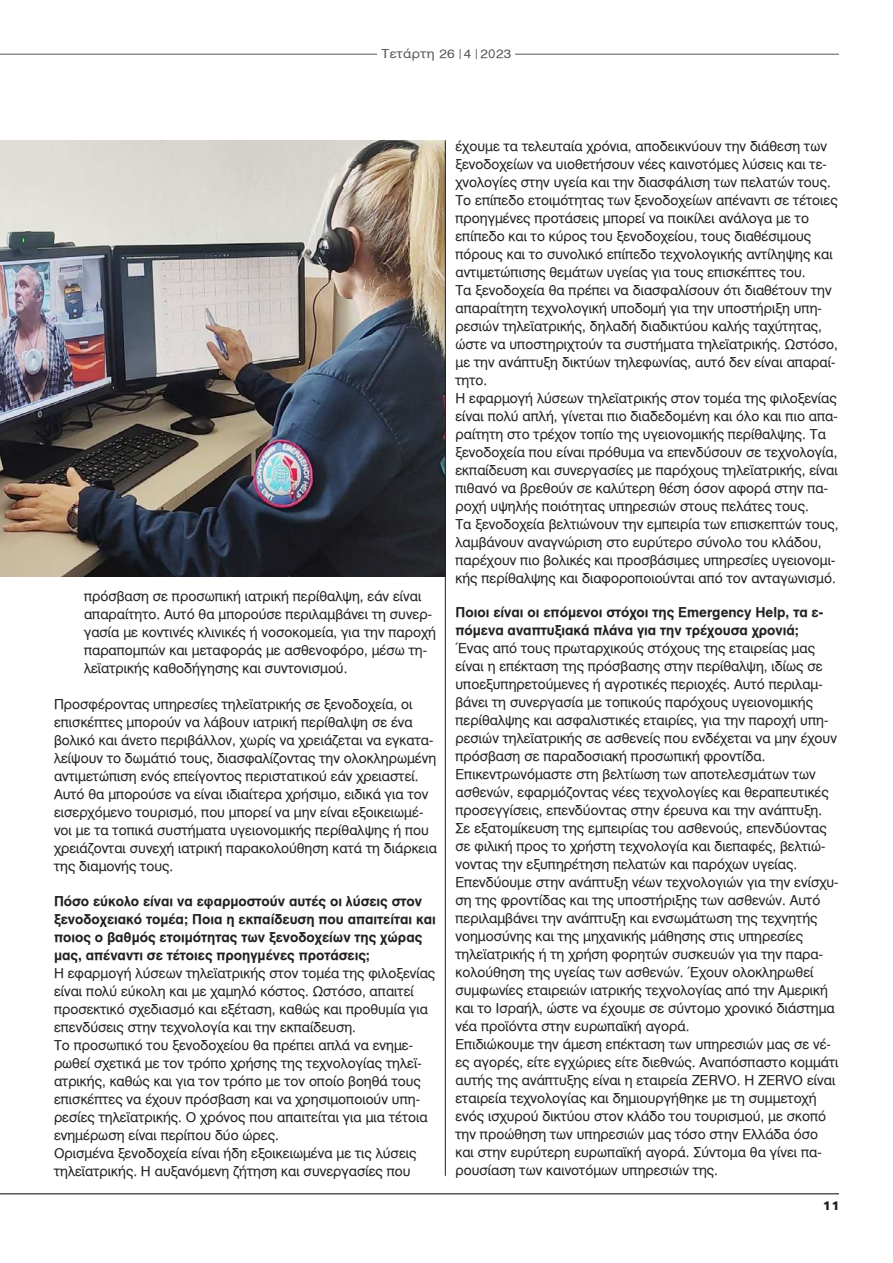
<style>
.page{position:relative;width:893px;height:1263px;background:#fff}
.page>*{position:absolute;margin:0;border:0;box-sizing:border-box;transform-origin:0 0}
.t1{font:13.5px/18px "UB Helvetica";color:#231f20}
.t2{font:13.5px/18px "UB Helvetica Bold";color:#231f20}
.t3{font:12.15px "UB Helvetica";letter-spacing:.025em;color:#55585a;scale:1.11 1}
.t4{font:900 12.15px "PF Catalog";color:#231f20;scale:1.11 1}
.s1{font-style:italic}
</style>
<div class="page">
<hr style="left:0;top:54px;width:839px;height:1px;background:#55585a">
<hr style="left:0;top:1193px;width:839px;height:1px;background:#55585a">
<img style="left:0;top:140px;width:445px;height:436px">
<hr style="left:445px;top:140px;width:1px;height:1036px;background:#231f20">
<div style="left:378px;top:48px;width:137px;height:10px;background:#fff"></div>
<p class="t3" style="left:382px;top:47px;width:119px">Τετάρτη 26 <span class="s1">/</span>4 <span class="s1">/</span>2023</p>
<p class="t1" style="left:84px;top:587px;width:354px">πρόσβαση σε προσωπική ιατρική περίθαλψη, εάν είναι απαραίτητο. Αυτό θα μπορούσε περιλαμβάνει τη συνερ&shy;γασία με κοντινές κλινικές ή νοσοκομεία, για την παροχή παραπομπών και μεταφοράς με ασθενοφόρο, μέσω τη&shy;λεϊατρικής καθοδήγησης και συντονισμού.</p>
<p class="t1" style="left:54px;top:695px;width:384px">Προσφέροντας υπηρεσίες τηλεϊατρικής σε ξενοδοχεία, οι επισκέπτες μπορούν να λάβουν ιατρική περίθαλψη σε ένα βολικό και άνετο περιβάλλον, χωρίς να χρειάζεται να εγκατα&shy;λείψουν το δωμάτιό τους, διασφαλίζοντας την ολοκληρωμένη αντιμετώπιση ενός επείγοντος περιστατικού εάν χρειαστεί.<br>Αυτό θα μπορούσε να είναι ιδιαίτερα χρήσιμο, ειδικά για τον εισερχόμενο τουρισμό, που μπορεί να μην είναι εξοικειωμέ&shy;νοι με τα τοπικά συστήματα υγειονομικής περίθαλψης ή που χρειάζονται συνεχή ιατρική παρακολούθηση κατά τη διάρκεια της διαμονής τους.</p>
<p class="t2" style="left:54px;top:892px;width:383px">Πόσο εύκολο είναι να εφαρμοστούν αυτές οι λύσεις στον ξενοδοχειακό τομέα; Ποια η εκπαίδευση που απαιτείται και ποιος ο βαθμός ετοιμότητας των ξενοδοχείων της χώρας μας, απέναντι σε τέτοιες προηγμένες προτάσεις;</p>
<p class="t1" style="left:54px;top:964px;width:383px">Η εφαρμογή λύσεων τηλεϊατρικής στον τομέα της φιλοξενίας είναι πολύ εύκολη και με χαμηλό κόστος. Ωστόσο, απαιτεί προσεκτικό σχεδιασμό και εξέταση, καθώς και προθυμία για επενδύσεις στην τεχνολογία και την εκπαίδευση.<br>Το προσωπικό του ξενοδοχείου θα πρέπει απλά να ενημε&shy;ρωθεί σχετικά με τον τρόπο χρήσης της τεχνολογίας τηλεϊ&shy;ατρικής, καθώς και για τον τρόπο με τον οποίο βοηθά τους επισκέπτες να έχουν πρόσβαση και να χρησιμοποιούν υπη&shy;ρεσίες τηλεϊατρικής. Ο χρόνος που απαιτείται για μια τέτοια ενημέρωση είναι περίπου δύο ώρες.<br>Ορισμένα ξενοδοχεία είναι ήδη εξοικειωμένα με τις λύσεις τηλεϊατρικής. Η αυξανόμενη ζήτηση και συνεργασίες που</p>
<p class="t1" style="left:455px;top:137px;width:385px">έχουμε τα τελευταία χρόνια, αποδεικνύουν την διάθεση των ξενοδοχείων να υιοθετήσουν νέες καινοτόμες λύσεις και τε&shy;χνολογίες στην υγεία και την διασφάλιση των πελατών τους.<br>Το επίπεδο ετοιμότητας των ξενοδοχείων απέναντι σε τέτοιες προηγμένες προτάσεις μπορεί να ποικίλει ανάλογα με το επίπεδο και το κύρος του ξενοδοχείου, τους διαθέσιμους πόρους και το συνολικό επίπεδο τεχνολογικής αντίληψης και αντιμετώπισης θεμάτων υγείας για τους επισκέπτες του.<br>Τα ξενοδοχεία θα πρέπει να διασφαλίσουν ότι διαθέτουν την απαραίτητη τεχνολογική υποδομή για την υποστήριξη υπη&shy;ρεσιών τηλεϊατρικής, δηλαδή διαδικτύου καλής ταχύτητας, ώστε να υποστηριχτούν τα συστήματα τηλεϊατρικής. Ωστόσο, με την ανάπτυξη δικτύων τηλεφωνίας, αυτό δεν είναι απαραί&shy;τητο.<br>Η εφαρμογή λύσεων τηλεϊατρικής στον τομέα της φιλοξενίας είναι πολύ απλή, γίνεται πιο διαδεδομένη και όλο και πιο απα&shy;ραίτητη στο τρέχον τοπίο της υγειονομικής περίθαλψης. Τα ξενοδοχεία που είναι πρόθυμα να επενδύσουν σε τεχνολογία, εκπαίδευση και συνεργασίες με παρόχους τηλεϊατρικής, είναι πιθανό να βρεθούν σε καλύτερη θέση όσον αφορά στην πα&shy;ροχή υψηλής ποιότητας υπηρεσιών στους πελάτες τους.<br>Τα ξενοδοχεία βελτιώνουν την εμπειρία των επισκεπτών τους, λαμβάνουν αναγνώριση στο ευρύτερο σύνολο του κλάδου, παρέχουν πιο βολικές και προσβάσιμες υπηρεσίες υγειονομι&shy;κής περίθαλψης και διαφοροποιούνται από τον ανταγωνισμό.</p>
<p class="t2" style="left:455px;top:603px;width:369px">Ποιοι είναι οι επόμενοι στόχοι της Emergency Help, τα ε&shy;πόμενα αναπτυξιακά πλάνα για την τρέχουσα χρονιά;</p>
<p class="t1" style="left:455px;top:639px;width:385px">Ένας από τους πρωταρχικούς στόχους της εταιρείας μας είναι η επέκταση της πρόσβασης στην περίθαλψη, ιδίως σε υποεξυπηρετούμενες ή αγροτικές περιοχές. Αυτό περιλαμ&shy;βάνει τη συνεργασία με τοπικούς παρόχους υγειονομικής περίθαλψης και ασφαλιστικές εταιρίες, για την παροχή υπη&shy;ρεσιών τηλεϊατρικής σε ασθενείς που ενδέχεται να μην έχουν πρόσβαση σε παραδοσιακή προσωπική φροντίδα.<br>Επικεντρωνόμαστε στη βελτίωση των αποτελεσμάτων των ασθενών, εφαρμόζοντας νέες τεχνολογίες και θεραπευτικές προσεγγίσεις, επενδύοντας στην έρευνα και την ανάπτυξη.<br>Σε εξατομίκευση της εμπειρίας του ασθενούς, επενδύοντας σε φιλική προς το χρήστη τεχνολογία και διεπαφές, βελτιώ&shy;νοντας την εξυπηρέτηση πελατών και παρόχων υγείας.<br>Επενδύουμε στην ανάπτυξη νέων τεχνολογιών για την ενίσχυ&shy;ση της φροντίδας και της υποστήριξης των ασθενών. Αυτό περιλαμβάνει την ανάπτυξη και ενσωμάτωση της τεχνητής νοημοσύνης και της μηχανικής μάθησης στις υπηρεσίες τηλεϊατρικής ή τη χρήση φορητών συσκευών για την παρα&shy;κολούθηση της υγείας των ασθενών. Έχουν ολοκληρωθεί συμφωνίες εταιρειών ιατρικής τεχνολογίας από την Αμερική και το Ισραήλ, ώστε να έχουμε σε σύντομο χρονικό διάστημα νέα προϊόντα στην ευρωπαϊκή αγορά.<br>Επιδιώκουμε την άμεση επέκταση των υπηρεσιών μας σε νέ&shy;ες αγορές, είτε εγχώριες είτε διεθνώς. Αναπόσπαστο κομμάτι αυτής της ανάπτυξης είναι η εταιρεία ZERVO. Η ZERVO είναι εταιρεία τεχνολογίας και δημιουργήθηκε με τη συμμετοχή ενός ισχυρού δικτύου στον κλάδο του τουρισμού, με σκοπό την προώθηση των υπηρεσιών μας τόσο στην Ελλάδα όσο και στην ευρύτερη ευρωπαϊκή αγορά. Σύντομα θα γίνει πα&shy;ρουσίαση των καινοτόμων υπηρεσιών της.</p>
<p class="t4" style="left:823px;top:1198px;width:16px">11</p>
</div>
